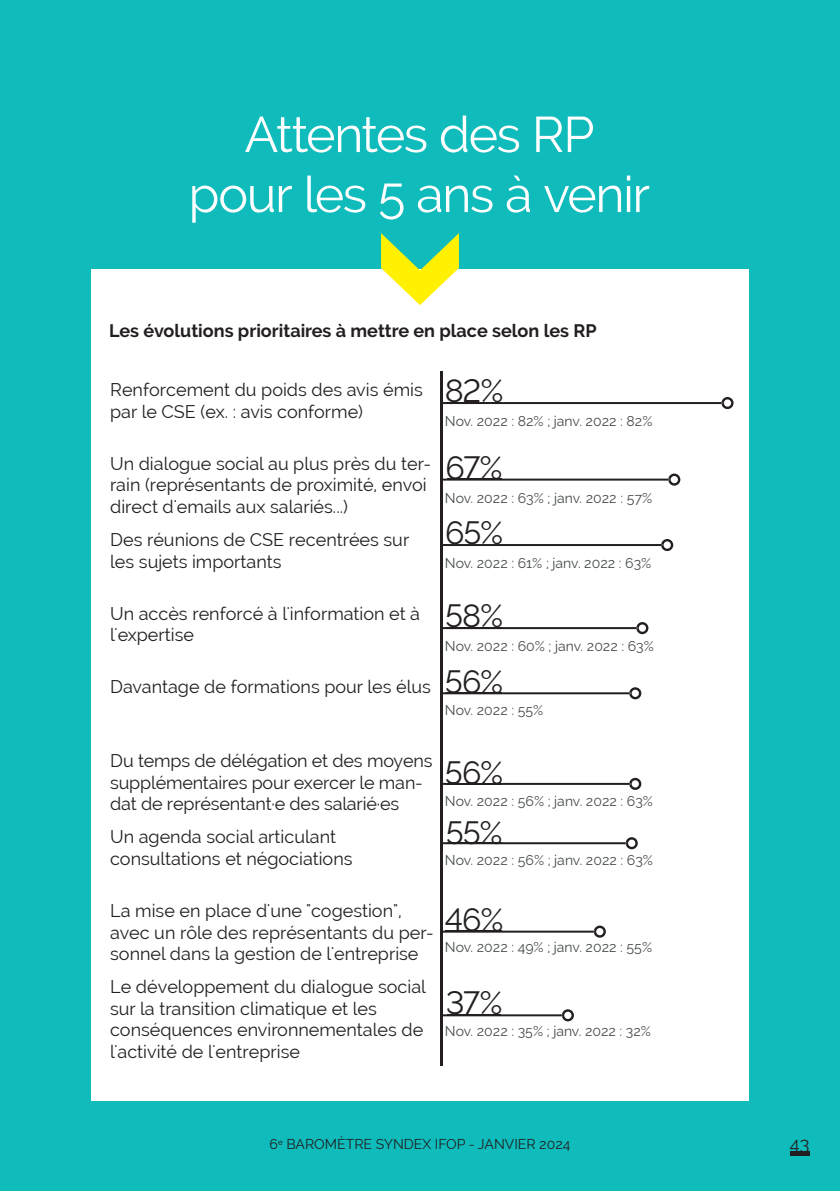
<style>
.page{position:relative;width:840px;height:1191px;background:#fff}
.page>*{position:absolute;margin:0;border:0;box-sizing:border-box;transform-origin:0 0}
.t1{font:50px/60px "Raleway";letter-spacing:-.03em;color:#fff;text-align:center}
.t2{font:32px/66.4px "Raleway";color:#231f20}
.t3{font:18px/21.6px "Raleway";color:#231f20}
.t4{font:700 18px "Raleway";color:#231f20}
.t5{font:14px "Raleway";color:#464a4c}
.t6{font:14px "Raleway";color:#231f20}
</style>
<div class="page">
<div style="left:0;top:0;width:839px;height:1191px;background:#0fbbbb"></div>
<div style="left:91px;top:269px;width:657px;height:831px;background:#fff"></div>
<hr style="left:440px;top:968px;width:2px;height:98px;background:#231f20">
<hr style="left:440px;top:371px;width:2px;height:74px;background:#231f20">
<hr style="left:440px;top:445px;width:2px;height:76px;background:#231f20">
<hr style="left:440px;top:521px;width:2px;height:74px;background:#231f20">
<hr style="left:440px;top:595px;width:2px;height:73px;background:#231f20">
<hr style="left:440px;top:668px;width:2px;height:74px;background:#231f20">
<hr style="left:440px;top:742px;width:2px;height:76px;background:#231f20">
<hr style="left:440px;top:818px;width:2px;height:74px;background:#231f20">
<hr style="left:440px;top:892px;width:2px;height:76px;background:#231f20">
<svg style="left:381px;top:233px;width:77px;height:72px"></svg>
<svg style="left:442px;top:397px;width:291px;height:12px"></svg>
<svg style="left:442px;top:473px;width:238px;height:12px"></svg>
<svg style="left:442px;top:539px;width:231px;height:12px"></svg>
<svg style="left:442px;top:622px;width:206px;height:12px"></svg>
<svg style="left:442px;top:687px;width:199px;height:12px"></svg>
<svg style="left:442px;top:778px;width:199px;height:12px"></svg>
<svg style="left:442px;top:837px;width:195px;height:12px"></svg>
<svg style="left:442px;top:925px;width:163px;height:12px"></svg>
<svg style="left:442px;top:1009px;width:131px;height:12px"></svg>
<hr style="left:789px;top:1151px;width:19px;height:4px;background:#231f20">
<h1 class="t1" style="left:188px;top:104px;width:462px">Attentes des RP pour les 5 ans à venir</h1>
<p class="t4" style="left:109px;top:320px;width:488px">Les évolutions prioritaires à mettre en place selon les RP</p>
<h2 class="t2" style="left:444px;top:358px;width:60px">82%</h2>
<p class="t3" style="left:110px;top:379px;width:314px">Renforcement du poids des avis émis par le CSE (ex. : avis conforme)</p>
<p class="t3" style="left:110px;top:453px;width:322px">Un dialogue social au plus près du ter&shy;rain (représentants de proximité, envoi direct d'emails aux salariés...)</p>
<p class="t3" style="left:110px;top:529px;width:300px">Des réunions de CSE recentrées sur les sujets importants</p>
<p class="t3" style="left:110px;top:602px;width:311px">Un accès renforcé à l'information et à l'expertise</p>
<p class="t3" style="left:110px;top:676px;width:322px">Davantage de formations pour les élus</p>
<p class="t5" style="left:444px;top:413px;width:209px">Nov. 2022 : 82% ; janv. 2022 : 82%</p>
<h2 class="t2" style="left:445px;top:434px;width:59px">67%</h2>
<p class="t5" style="left:444px;top:489px;width:209px">Nov. 2022 : 63% ; janv. 2022 : 57%</p>
<h2 class="t2" style="left:445px;top:499px;width:60px">65%</h2>
<p class="t5" style="left:444px;top:554px;width:208px">Nov. 2022 : 61% ; janv. 2022 : 63%</p>
<h2 class="t2" style="left:444px;top:582px;width:60px">58%<br>56%</h2>
<p class="t5" style="left:444px;top:638px;width:210px">Nov. 2022 : 60% ; janv. 2022 : 63%</p>
<p class="t5" style="left:444px;top:701px;width:100px">Nov. 2022 : 55%</p>
<p class="t3" style="left:110px;top:750px;width:324px">Du temps de délégation et des moyens supplémentaires pour exercer le man&shy;dat de représentant·e des salarié·es</p>
<p class="t3" style="left:110px;top:826px;width:244px">Un agenda social articulant consultations et négociations</p>
<p class="t3" style="left:110px;top:900px;width:325px">La mise en place d'une "cogestion", avec un rôle des représentants du per&shy;sonnel dans la gestion de l'entreprise</p>
<p class="t3" style="left:110px;top:976px;width:317px">Le développement du dialogue social sur la transition climatique et les conséquences environnementales de l'activité de l'entreprise</p>
<h2 class="t2" style="left:444px;top:743px;width:60px;line-height:59.4px">56%<br>55%</h2>
<p class="t5" style="left:444px;top:792px;width:209px">Nov. 2022 : 56% ; janv. 2022 : 63%</p>
<p class="t5" style="left:444px;top:852px;width:209px">Nov. 2022 : 56% ; janv. 2022 : 63%</p>
<h2 class="t2" style="left:444px;top:886px;width:60px">46%</h2>
<p class="t5" style="left:444px;top:938px;width:209px">Nov. 2022 : 49% ; janv. 2022 : 55%</p>
<h2 class="t2" style="left:445px;top:969px;width:58px">37%</h2>
<p class="t5" style="left:444px;top:1022px;width:207px">Nov. 2022 : 35% ; janv. 2022 : 32%</p>
<p class="t6" style="left:269px;top:1136px;width:302px">6<sup>e</sup> BAROMÈTRE SYNDEX IFOP - JANVIER 2024</p>
<p class="t3" style="left:789px;top:1132px;width:21px">43</p>
</div>
